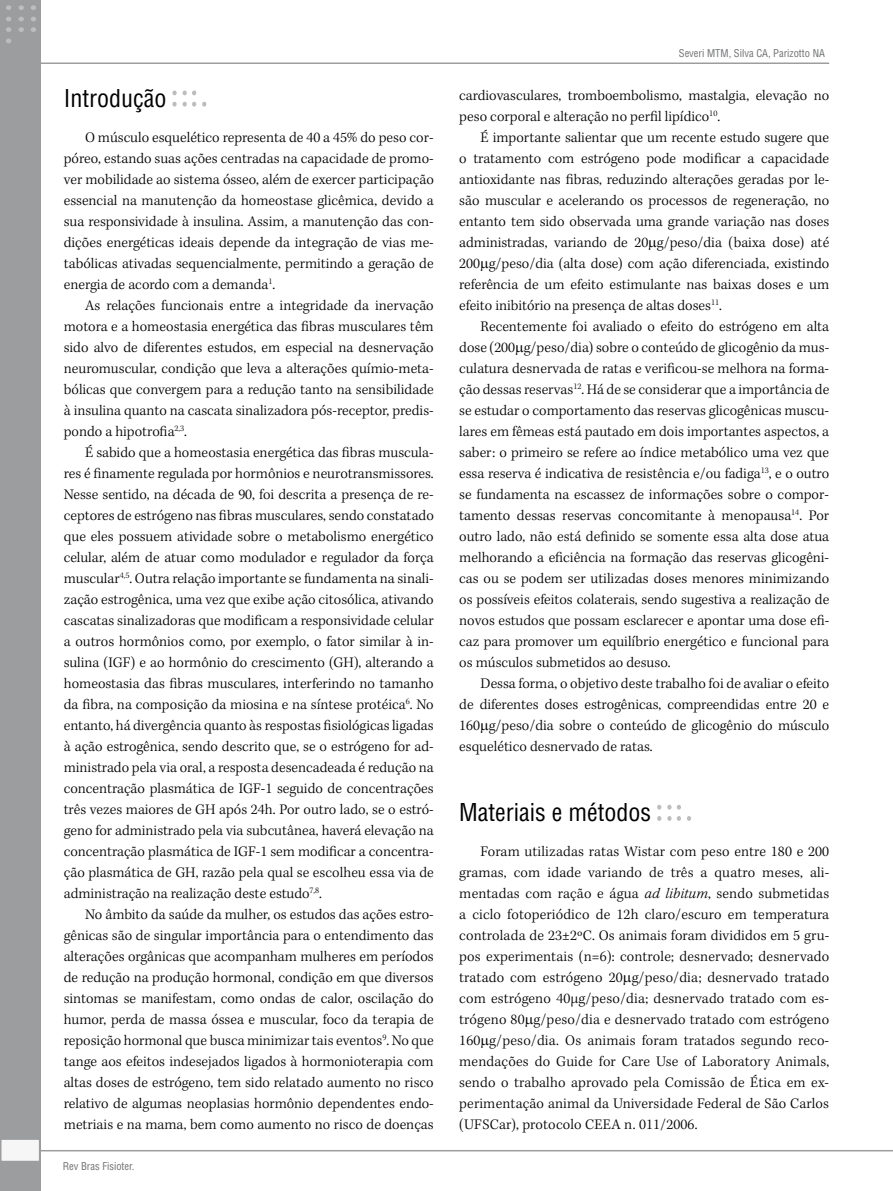
<style>
.page{position:relative;width:893px;height:1191px;background:#fff}
.page>*{position:absolute;margin:0;border:0;box-sizing:border-box;transform-origin:0 0}
.t1{font:condensed 24px "Helvetica LT Std";color:#000}
.t2{font:300 15px/21px "Kepler Std";color:#000;text-align:justify}
.t3{font:condensed 10.5px "Helvetica LT Std";color:#707173}
.s1{font-style:italic}
</style>
<div class="page">
<svg style="left:202px;top:102px;width:4px;height:5px"></svg>
<svg style="left:183px;top:102px;width:13px;height:5px"></svg>
<svg style="left:172px;top:102px;width:5px;height:5px"></svg>
<svg style="left:183px;top:90px;width:13px;height:5px"></svg>
<svg style="left:172px;top:90px;width:5px;height:5px"></svg>
<svg style="left:687px;top:816px;width:4px;height:5px"></svg>
<svg style="left:677px;top:816px;width:4px;height:5px"></svg>
<svg style="left:667px;top:816px;width:4px;height:5px"></svg>
<svg style="left:657px;top:816px;width:4px;height:5px"></svg>
<svg style="left:677px;top:805px;width:4px;height:4px"></svg>
<svg style="left:667px;top:804px;width:4px;height:5px"></svg>
<svg style="left:657px;top:804px;width:4px;height:5px"></svg>
<hr style="left:14px;top:1150px;width:879px;height:1px;background:#9c9d9f">
<hr style="left:13px;top:62px;width:816px;height:2px;background:#9c9d9f">
<div style="left:0;top:0;width:40px;height:1191px;background:#9c9d9f"></div>
<svg style="left:6px;top:39px;width:5px;height:4px"></svg>
<svg style="left:6px;top:27px;width:5px;height:5px"></svg>
<svg style="left:6px;top:17px;width:5px;height:4px"></svg>
<svg style="left:6px;top:5px;width:5px;height:5px"></svg>
<svg style="left:19px;top:27px;width:5px;height:5px"></svg>
<svg style="left:19px;top:17px;width:5px;height:4px"></svg>
<svg style="left:19px;top:5px;width:5px;height:5px"></svg>
<svg style="left:31px;top:27px;width:5px;height:5px"></svg>
<svg style="left:31px;top:17px;width:5px;height:4px"></svg>
<svg style="left:31px;top:5px;width:5px;height:5px"></svg>
<div style="left:1px;top:1139px;width:39px;height:22px;background:#f6f6f6"></div>
<div style="left:0;top:1138px;width:40px;height:24px;border:2px solid #9c9d9f"></div>
<h1 class="t1" style="left:64px;top:83px;width:104px">Introdução</h1>
<p class="t2" style="left:64px;top:127px;width:371px;text-indent:21px">O músculo esquelético representa de 40 a 45% do peso cor&shy;póreo, estando suas ações centradas na capacidade de promo&shy;ver mobilidade ao sistema ósseo, além de exercer participação essencial na manutenção da homeostase glicêmica, devido a sua responsividade à insulina. Assim, a manutenção das con&shy;dições energéticas ideais depende da integração de vias me&shy;tabólicas ativadas sequencialmente, permitindo a geração de energia de acordo com a demanda<sup>1</sup>.</p>
<p class="t2" style="left:64px;top:295px;width:371px;text-indent:21px">As relações funcionais entre a integridade da inervação motora e a homeostasia energética das fibras musculares têm sido alvo de diferentes estudos, em especial na desnervação neuromuscular, condição que leva a alterações químio-meta&shy;bólicas que convergem para a redução tanto na sensibilidade à insulina quanto na cascata sinalizadora pós-receptor, predis&shy;pondo a hipotrofia<sup>2,3</sup>.</p>
<p class="t2" style="left:64px;top:442px;width:371px;text-indent:21px">É sabido que a homeostasia energética das fibras muscula&shy;res é finamente regulada por hormônios e neurotransmissores.<br>Nesse sentido, na década de 90, foi descrita a presença de re&shy;ceptores de estrógeno nas fibras musculares, sendo constatado que eles possuem atividade sobre o metabolismo energético celular, além de atuar como modulador e regulador da força muscular<sup>4,5</sup>. Outra relação importante se fundamenta na sinali&shy;zação estrogênica, uma vez que exibe ação citosólica, ativando cascatas sinalizadoras que modificam a responsividade celular a outros hormônios como, por exemplo, o fator similar à in&shy;sulina (IGF) e ao hormônio do crescimento (GH), alterando a homeostasia das fibras musculares, interferindo no tamanho da fibra, na composição da miosina e na síntese protéica<sup>6</sup>. No entanto, há divergência quanto às respostas fisiológicas ligadas à ação estrogênica, sendo descrito que, se o estrógeno for ad&shy;ministrado pela via oral, a resposta desencadeada é redução na concentração plasmática de IGF-1 seguido de concentrações três vezes maiores de GH após 24h. Por outro lado, se o estró&shy;geno for administrado pela via subcutânea, haverá elevação na concentração plasmática de IGF-1 sem modificar a concentra&shy;ção plasmática de GH, razão pela qual se escolheu essa via de administração na realização deste estudo<sup>7,8</sup>.</p>
<p class="t2" style="left:64px;top:904px;width:371px;text-indent:21px">No âmbito da saúde da mulher, os estudos das ações estro&shy;gênicas são de singular importância para o entendimento das alterações orgânicas que acompanham mulheres em períodos de redução na produção hormonal, condição em que diversos sintomas se manifestam, como ondas de calor, oscilação do humor, perda de massa óssea e muscular, foco da terapia de reposição hormonal que busca minimizar tais eventos<sup>9</sup>. No que tange aos efeitos indesejados ligados à hormonioterapia com altas doses de estrógeno, tem sido relatado aumento no risco relativo de algumas neoplasias hormônio dependentes endo&shy;metriais e na mama, bem como aumento no risco de doenças</p>
<p class="t3" style="left:63px;top:1160px;width:149px">Rev Bras Fisioter. 2009;13(2):X-XX.</p>
<p class="t3" style="left:679px;top:46px;width:148px">Severi MTM, Silva CA, Parizotto NA</p>
<p class="t2" style="left:459px;top:85px;width:371px">cardiovasculares, tromboembolismo, mastalgia, elevação no peso corporal e alteração no perfil lipídico<sup>10</sup>.</p>
<p class="t2" style="left:459px;top:127px;width:371px;text-indent:21px">É importante salientar que um recente estudo sugere que o tratamento com estrógeno pode modificar a capacidade antioxidante nas fibras, reduzindo alterações geradas por le&shy;são muscular e acelerando os processos de regeneração, no entanto tem sido observada uma grande variação nas doses administradas, variando de 20 g/peso/dia (baixa dose) até 200 g/peso/dia (alta dose) com ação diferenciada, existindo referência de um efeito estimulante nas baixas doses e um efeito inibitório na presença de altas doses<sup>11</sup>.</p>
<p class="t2" style="left:459px;top:316px;width:371px;text-indent:21px">Recentemente foi avaliado o efeito do estrógeno em alta dose (200 g/peso/dia) sobre o conteúdo de glicogênio da mus&shy;culatura desnervada de ratas e verificou-se melhora na forma&shy;ção dessas reservas<sup>12</sup>. Há de se considerar que a importância de se estudar o comportamento das reservas glicogênicas muscu&shy;lares em fêmeas está pautado em dois importantes aspectos, a saber: o primeiro se refere ao índice metabólico uma vez que essa reserva é indicativa de resistência e/ou fadiga<sup>13</sup>, e o outro se fundamenta na escassez de informações sobre o compor&shy;tamento dessas reservas concomitante à menopausa<sup>14</sup>. Por outro lado, não está definido se somente essa alta dose atua melhorando a eficiência na formação das reservas glicogêni&shy;cas ou se podem ser utilizadas doses menores minimizando os possíveis efeitos colaterais, sendo sugestiva a realização de novos estudos que possam esclarecer e apontar uma dose efi&shy;caz para promover um equilíbrio energético e funcional para os músculos submetidos ao desuso.</p>
<p class="t2" style="left:459px;top:673px;width:371px;text-indent:21px">Dessa forma, o objetivo deste trabalho foi de avaliar o efeito de diferentes doses estrogênicas, compreendidas entre 20 e 160 g/peso/dia sobre o conteúdo de glicogênio do músculo esquelético desnervado de ratas.</p>
<h1 class="t1" style="left:459px;top:797px;width:193px">Materiais e métodos</h1>
<p class="t2" style="left:459px;top:841px;width:371px;text-indent:21px">Foram utilizadas ratas Wistar com peso entre 180 e 200 gramas, com idade variando de três a quatro meses, ali&shy;mentadas com ração e água <span class="s1">ad libitum</span>, sendo submetidas a ciclo fotoperiódico de 12h claro/escuro em temperatura controlada de 23±2ºC. Os animais foram divididos em 5 gru&shy;pos experimentais (n=6): controle; desnervado; desnervado tratado com estrógeno 20 g/peso/dia; desnervado tratado com estrógeno 40µg/peso/dia; desnervado tratado com es&shy;trógeno 80 g/peso/dia e desnervado tratado com estrógeno 160 g/peso/dia. Os animais foram tratados segundo reco&shy;mendações do Guide for Care Use of Laboratory Animals, sendo o trabalho aprovado pela Comissão de Ética em ex&shy;perimentação animal da Universidade Federal de São Carlos (UFSCar), protocolo CEEA n. 011/2006.</p>
</div>
